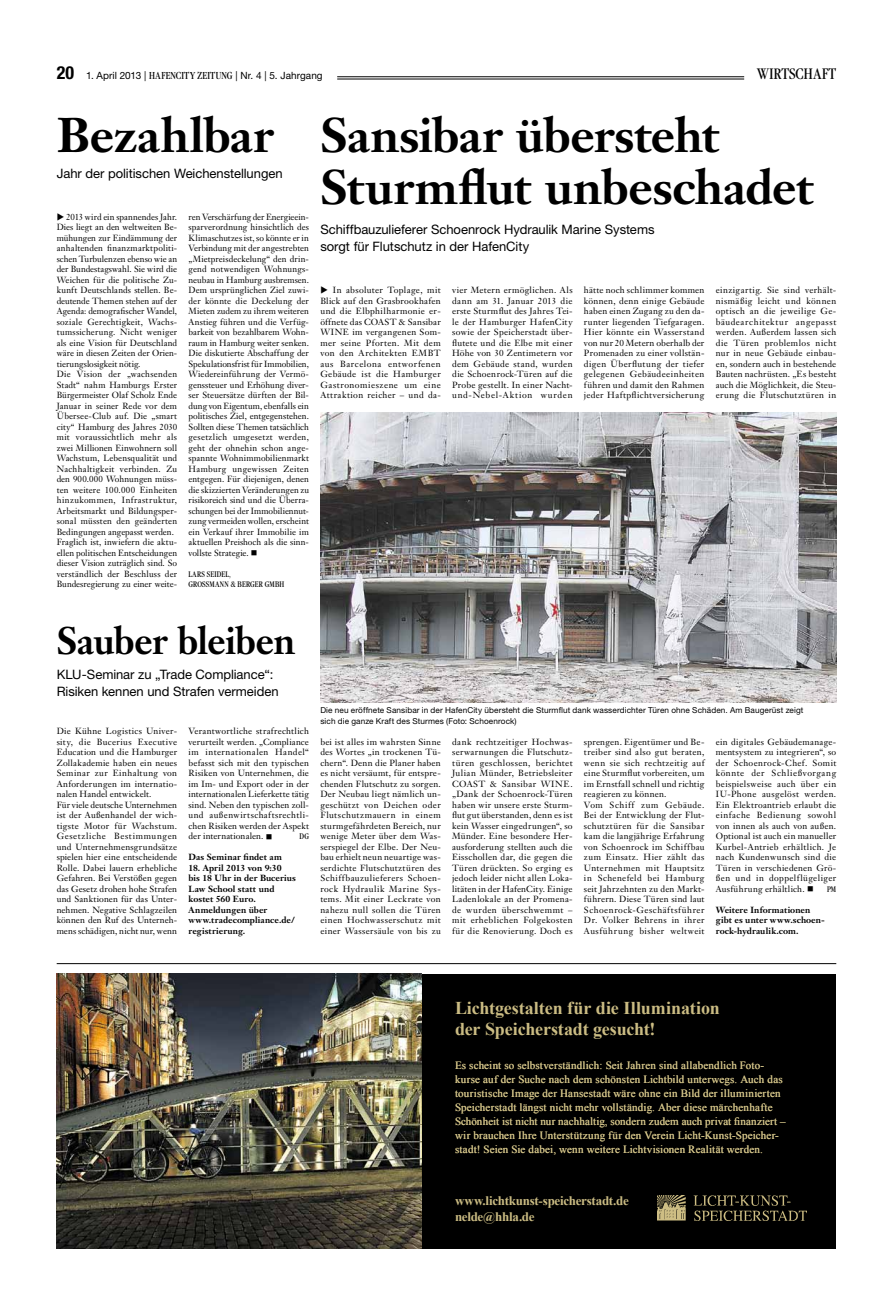
<style>
.page{position:relative;width:893px;height:1304px;background:#fff}
.page>*{position:absolute;margin:0;border:0;box-sizing:border-box;transform-origin:0 0}
.t1{font:700 48px/51.1px "Janson Text";letter-spacing:-.015em;color:#000}
.t2{font:700 38px "Janson Text";letter-spacing:-.02em;color:#000;scale:.95 1}
.t3{font:700 18px/21px "Times New Roman";letter-spacing:-.005em;color:#cbbc83}
.t4{font:15px "Garamond ITC Condensed BQ";letter-spacing:.015em;color:#000}
.t5{font:13px/17px "Helvetica Neue LT";letter-spacing:-.005em;color:#000}
.t6{font:700 13px "Times New Roman";letter-spacing:-.02em;color:#cbbc83}
.t7{font:11px/14px "Times New Roman";letter-spacing:.015em;color:#cbbc83}
.t8{font:10px "Helvetica Neue LT";letter-spacing:.005em;color:#000}
.t9{font:8.8px/10.5px "Janson Text";letter-spacing:.02em;color:#000;text-align:justify}
.t10{font:8.8px/10.5px "Janson Text";letter-spacing:.04em;color:#000}
.t11{font:700 8.8px/10.5px "Janson Text";letter-spacing:.005em;color:#000}
.t12{font:8.2px/10.5px "Helvetica Neue LT";letter-spacing:.015em;color:#000}
.t13{font:8px/10.5px "Garamond ITC Condensed BQ";letter-spacing:.02em;color:#000}
.s1{font-weight:700;font-stretch:condensed;font-size:18px}
.s2{font-family:"Garamond ITC Condensed BQ"}
</style>
<div class="page">
<hr style="left:337px;top:76px;width:407px;height:1px;background:#000">
<hr style="left:337px;top:79px;width:407px;height:1px;background:#000">
<img style="left:320px;top:412px;width:516px;height:291px">
<hr style="left:57px;top:963px;width:779px;height:1px;background:#000">
<div style="left:411px;top:974px;width:425px;height:275px;background:#000"></div>
<img style="left:657px;top:1195px;width:150px;height:26px">
<img style="left:57px;top:974px;width:365px;height:275px">
<p class="t8" style="left:57px;top:70px;width:267px"><span class="s1">20</span> 1. April 2013 | <span class="s2">HAFENCITY ZEITUNG</span> | Nr. 4 | 5. Jahrgang</p>
<p class="t4" style="left:757px;top:66px;width:81px">WIRTSCHAFT</p>
<p class="t1" style="left:57px;top:110px;width:218px">Bezahlbar</p>
<p class="t5" style="left:57px;top:164px;width:227px">Jahr der politischen Weichenstellungen</p>
<p class="t9" style="left:57px;top:211px;width:122px;text-align:left">◆ 2013 wird ein spannendes Jahr.<br>Dies liegt an den weltweiten Be&shy;mühungen zur Eindämmung der anhaltenden finanzmarktpoliti&shy;schen Turbulenzen ebenso wie an der Bundestagswahl. Sie wird die<br>Weichen für die politische Zu&shy;kunft Deutschlands stellen. Be&shy;deutende Themen stehen auf der<br>Agenda: demografischer Wandel, soziale Gerechtigkeit, Wachs&shy;tumssicherung. Nicht weniger als eine Vision für Deutschland wäre in diesen Zeiten der Orien&shy;tierungslosigkeit nötig.<br>Die Vision der „wachsenden<br>Stadt“ nahm Hamburgs Erster<br>Bürgermeister Olaf Scholz Ende<br>Januar in seiner Rede vor dem<br>Übersee-Club auf. Die „smart city“ Hamburg des Jahres 2030 mit voraussichtlich mehr als zwei Millionen Einwohnern soll<br>Wachstum, Lebensqualität und<br>Nachhaltigkeit verbinden. Zu den 900.000 Wohnungen müss&shy;ten weitere 100.000 Einheiten hinzukommen, Infrastruktur,<br>Arbeitsmarkt und Bildungsper&shy;sonal müssten den geänderten<br>Bedingungen angepasst werden.<br>Fraglich ist, inwiefern die aktu&shy;ellen politischen Entscheidungen dieser Vision zuträglich sind. So verständlich der Beschluss der<br>Bundesregierung zu einer weite-</p>
<p class="t9" style="left:189px;top:211px;width:122px">ren Verschärfung der Energieein&shy;sparverordnung hinsichtlich des Klimaschutzes ist, so könnte er in Verbindung mit der angestrebten „Mietpreisdeckelung“ den drin&shy;gend notwendigen Wohnungs&shy;neubau in Hamburg ausbremsen.<br>Dem ursprünglichen Ziel zuwi&shy;der könnte die Deckelung der Mieten zudem zu ihrem weiteren Anstieg führen und die Verfüg&shy;barkeit von bezahlbarem Wohn&shy;raum in Hamburg weiter senken.<br>Die diskutierte Abschaffung der Spekulationsfrist für Immobilien, Wiedereinführung der Vermö&shy;genssteuer und Erhöhung diver&shy;ser Steuersätze dürften der Bil&shy;dung von Eigentum, ebenfalls ein politisches Ziel, entgegenstehen.<br>Sollten diese Themen tatsächlich gesetzlich umgesetzt werden, geht der ohnehin schon ange&shy;spannte Wohnimmobilienmarkt Hamburg ungewissen Zeiten entgegen. Für diejenigen, denen die skizzierten Veränderungen zu risikoreich sind und die Überra&shy;schungen bei der Immobiliennut&shy;zung vermeiden wollen, erscheint ein Verkauf ihrer Immobilie im aktuellen Preishoch als die sinn&shy;vollste Strategie. ■</p>
<p class="t13" style="left:188px;top:569px;width:97px">LARS SEIDEL,<br>GROSSMANN &amp; BERGER GMBH</p>
<p class="t1" style="left:320px;top:110px;width:495px">Sansibar übersteht<br>Sturmflut unbeschadet</p>
<p class="t5" style="left:320px;top:220px;width:336px">Schiffbauzulieferer Schoenrock Hydraulik M arine Systems sorgt für Flutschutz in der HafenCity</p>
<p class="t9" style="left:716px;top:285px;width:122px">einzigartig. Sie sind verhält&shy;nismäßig leicht und können optisch an die jeweilige Ge&shy;bäudearchitektur angepasst werden. Außerdem lassen sich die Türen problemlos nicht nur in neue Gebäude einbau&shy;en, sondern auch in bestehende Bauten nachrüsten. „Es besteht auch die Möglichkeit, die Steu&shy;erung die Flutschutztüren in</p>
<p class="t9" style="left:320px;top:285px;width:122px">◆ In absoluter Toplage, mit Blick auf den Grasbrookhafen und die Elbphilharmonie er&shy;öffnete das COAST &amp; Sansibar WINE im vergangenen Som&shy;mer seine Pforten. Mit dem von den Architekten EMBT aus Barcelona entworfenen Gebäude ist die Hamburger Gastronomieszene um eine Attraktion reicher – und da-</p>
<p class="t9" style="left:584px;top:285px;width:122px">hätte noch schlimmer kommen können, denn einige Gebäude haben einen Zugang zu den da&shy;runter liegenden Tiefgaragen.<br>Hier könnte ein Wasserstand von nur 20 Metern oberhalb der Promenaden zu einer vollstän&shy;digen Überflutung der tiefer gelegenen Gebäudeeinheiten führen und damit den Rahmen jeder Haftpflichtversicherung</p>
<p class="t9" style="left:452px;top:285px;width:122px">vier Metern ermöglichen. Als dann am 31. Januar 2013 die erste Sturmflut des Jahres Tei&shy;le der Hamburger HafenCity sowie der Speicherstadt über&shy;flutete und die Elbe mit einer Höhe von 30 Zentimetern vor dem Gebäude stand, wurden die Schoenrock-Türen auf die Probe gestellt. In einer Nacht&shy;und-Nebel-Aktion wurden</p>
<p class="t2" style="left:57px;top:616px;width:252px">Sauber bleiben</p>
<p class="t5" style="left:57px;top:666px;width:223px">KLU -Seminar zu „Trade Compliance“:<br>Risiken kennen und Strafen vermeiden</p>
<p class="t9" style="left:57px;top:726px;width:122px;text-align:left">Die Kühne Logistics Univer&shy;sity, die Bucerius Executive<br>Education und die Hamburger<br>Zollakademie haben ein neues<br>Seminar zur Einhaltung von<br>Anforderungen im internatio&shy;nalen Handel entwickelt.<br>Für viele deutsche Unternehmen ist der Außenhandel der wich&shy;tigste Motor für Wachstum.<br>Gesetzliche Bestimmungen und Unternehmensgrundsätze spielen hier eine entscheidende<br>Rolle. Dabei lauern erhebliche<br>Gefahren. Bei Verstößen gegen das Gesetz drohen hohe Strafen und Sanktionen für das Unter&shy;nehmen. Negative Schlagzeilen können den Ruf des Unterneh&shy;mens schädigen, nicht nur, wenn</p>
<p class="t9" style="left:189px;top:726px;width:122px">Verantwortliche strafrechtlich verurteilt werden. „Compliance im internationalen Handel“ befasst sich mit den typischen Risiken von Unternehmen, die im Im- und Export oder in der internationalen Lieferkette tätig sind. Neben den typischen zoll&shy;und außenwirtschaftsrechtli&shy;chen Risiken werden der Aspekt der internationalen. ■</p>
<p class="t13" style="left:300px;top:831px;width:6px">DG</p>
<p class="t11" style="left:189px;top:852px;width:95px">Das Seminar findet am</p>
<p class="t11" style="left:189px;top:862px;width:109px">18. April 2013 von 9:30<br>bis 18 Uhr in der Bucerius<br>Law School statt und kostet 560 Euro.<br>Anmeldungen über www.tradecompliance.de/ registrierung.</p>
<p class="t12" style="left:320px;top:705px;width:485px">Die neu eröffnete Sansibar in der H afenCity übersteht die Sturmflut dank wasserdichter Türen ohne Schäden. Am Baugerüst zeigt sich die ganze Kraft des Sturmes (Foto: Schoenrock)</p>
<p class="t9" style="left:320px;top:736px;width:122px">bei ist alles im wahrsten Sinne des Wortes „in trockenen Tü&shy;chern“. Denn die Planer haben es nicht versäumt, für entspre&shy;chenden Flutschutz zu sorgen.<br>Der Neubau liegt nämlich un&shy;geschützt von Deichen oder Flutschutzmauern in einem sturmgefährdeten Bereich, nur wenige Meter über dem Was&shy;serspiegel der Elbe. Der Neu&shy;bau erhielt neun neuartige was&shy;serdichte Flutschutztüren des Schiffbauzulieferers Schoen&shy;rock Hydraulik Marine Sys&shy;tems. Mit einer Leckrate von nahezu null sollen die Türen einen Hochwasserschutz mit einer Wassersäule von bis zu</p>
<p class="t9" style="left:452px;top:736px;width:122px">dank rechtzeitiger Hochwas&shy;serwarnungen die Flutschutz&shy;türen geschlossen, berichtet Julian Münder, Betriebsleiter COAST &amp; Sansibar WINE. „Dank der Schoenrock-Türen haben wir unsere erste Sturm&shy;flut gut überstanden, denn es ist kein Wasser eingedrungen“, so Münder. Eine besondere Her&shy;ausforderung stellten auch die Eisschollen dar, die gegen die Türen drückten. So erging es jedoch leider nicht allen Loka&shy;litäten in der HafenCity. Einige Ladenlokale an der Promena&shy;de wurden überschwemmt – mit erheblichen Folgekosten für die Renovierung. Doch es</p>
<p class="t10" style="left:584px;top:736px;width:122px">sprengen. Eigentümer und Be&shy;treiber sind also gut beraten, wenn sie sich rechtzeitig auf eine Sturmflut vorbereiten, um im Ernstfall schnell und richtig reagieren zu können.<br>Vom Schiff zum Gebäude.<br>Bei der Entwicklung der Flut&shy;schutztüren für die Sansibar kam die langjährige Erfahrung von Schoenrock im Schiffbau zum Einsatz. Hier zählt das<br>Unternehmen mit Hauptsitz in Schenefeld bei Hamburg seit Jahrzehnten zu den Markt&shy;führern. Diese Türen sind laut<br>Schoenrock-Geschäftsführer<br>Dr. Volker Behrens in ihrer<br>Ausführung bisher weltweit</p>
<p class="t9" style="left:716px;top:736px;width:122px">ein digitales Gebäudemanage&shy;mentsystem zu integrieren“, so der Schoenrock-Chef. Somit könnte der Schließvorgang beispielsweise auch über ein IU-Phone ausgelöst werden.<br>Ein Elektroantrieb erlaubt die einfache Bedienung sowohl von innen als auch von außen.<br>Optional ist auch ein manueller Kurbel-Antrieb erhältlich. Je nach Kundenwunsch sind die Türen in verschiedenen Grö&shy;ßen und in doppelflügeliger Ausführung erhältlich. ■</p>
<p class="t13" style="left:827px;top:884px;width:11px">PM</p>
<p class="t11" style="left:716px;top:904px;width:110px">Weitere Informationen gibt es unter www.schoen&shy;rock-hydraulik.com.</p>
<p class="t3" style="left:455px;top:997px;width:266px">Lichtgestalten für die Illumination der Speicherstadt gesucht!</p>
<p class="t7" style="left:455px;top:1059px;width:332px">Es scheint so selbstverständlich: Seit Jahren sind allabendlich Foto&shy;kurse auf der Suche nach dem schönsten Lichtbild unterwegs. Auch das touristische Image der Hansestadt wäre ohne ein Bild der illuminierten Speicherstadt längst nicht mehr vollständig. Aber diese märchenhafte Schönheit ist nicht nur nachhaltig, sondern zudem auch privat finanziert – wir brauchen Ihre Unterstützung für den Verein Licht-Kunst-Speicher&shy;stadt! Seien Sie dabei, wenn weitere Lichtvisionen Realität werden.</p>
<p class="t6" style="left:455px;top:1191px;width:175px">www.lichtkunst-speicherstadt.de</p>
<p class="t6" style="left:455px;top:1207px;width:81px">nelde@hhla.de</p>
</div>
